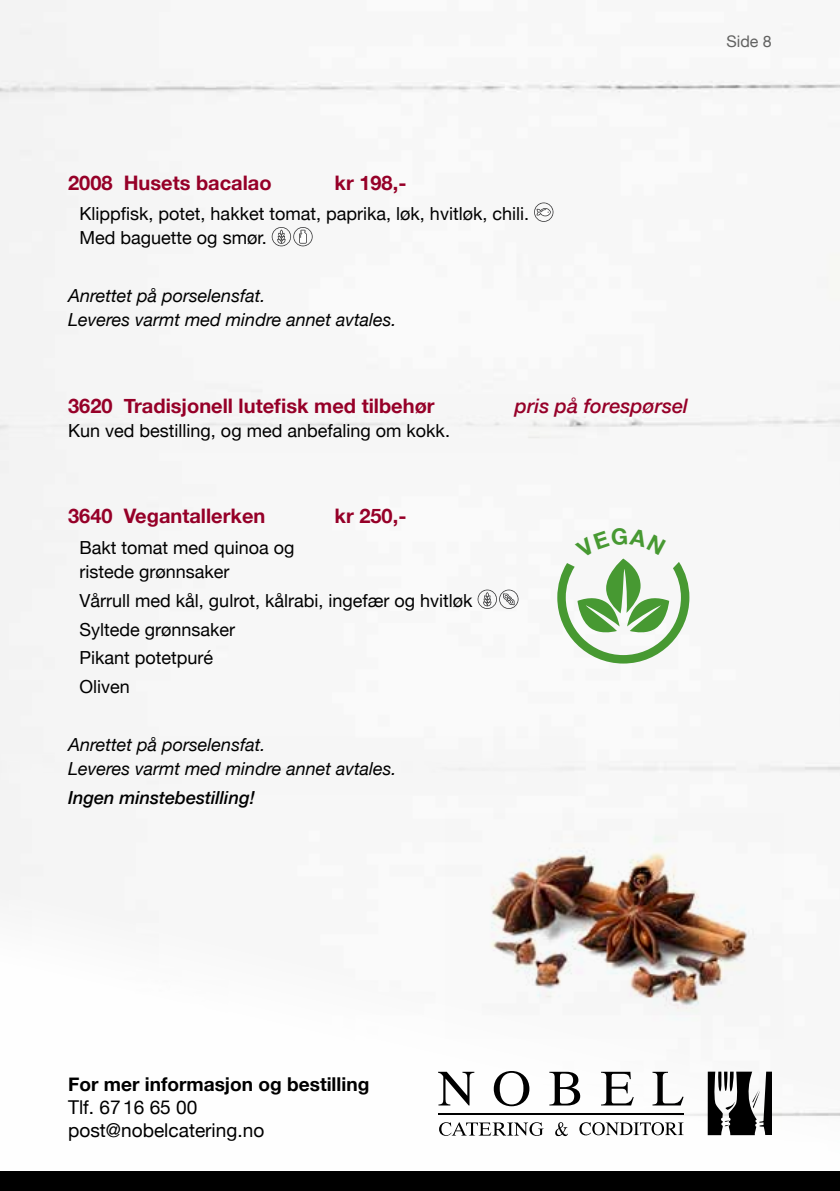
<style>
.page{position:relative;width:840px;height:1191px;background:#fff}
.page>*{position:absolute;margin:0;border:0;box-sizing:border-box;transform-origin:0 0}
.t1{font:700 20px "Helvetica Neue";color:#960028}
.t2{font:italic 500 20px "Helvetica Neue";color:#960028}
.t3{font:19px/22.8px "Helvetica Neue";color:#000}
.t4{font:700 19px "Helvetica Neue";color:#000}
.t5{font:18px/28.8px "Helvetica Neue";color:#000}
.t6{font:italic 18px/24.4px "Helvetica Neue";color:#000}
.t7{font:italic 500 18px "Helvetica Neue";color:#000}
.t8{font:16px "Helvetica Neue";color:#626261}
</style>
<div class="page">
<img style="left:0;top:0;width:839px;height:1137px">
<svg style="left:438px;top:1071px;width:36px;height:34px"></svg>
<svg style="left:493px;top:1071px;width:36px;height:35px"></svg>
<svg style="left:549px;top:1071px;width:31px;height:34px"></svg>
<svg style="left:600px;top:1071px;width:33px;height:34px"></svg>
<svg style="left:652px;top:1071px;width:31px;height:34px"></svg>
<svg style="left:707px;top:1071px;width:64px;height:64px"></svg>
<svg style="left:555px;top:1122px;width:12px;height:14px"></svg>
<svg style="left:439px;top:1122px;width:104px;height:13px"></svg>
<svg style="left:579px;top:1122px;width:104px;height:13px"></svg>
<hr style="left:438px;top:1113px;width:245px;height:1px;background:#000">
<div style="left:0;top:1171px;width:839px;height:20px;background:#000"></div>
<div style="left:0;top:393px;width:578px;height:63px;background:#f6f6f6"></div>
<div style="left:0;top:735px;width:578px;height:63px;background:#f6f6f6"></div>
<svg style="left:534px;top:202px;width:19px;height:20px"></svg>
<svg style="left:271px;top:227px;width:41px;height:19px"></svg>
<svg style="left:477px;top:589px;width:41px;height:20px"></svg>
<img style="left:445px;top:813px;width:337px;height:225px">
<svg style="left:557px;top:527px;width:132px;height:136px"></svg>
<p class="t8" style="left:726px;top:30px;width:47px">Side 8</p>
<p class="t1" style="left:68px;top:167px;width:205px">2008 Husets bacalao</p>
<p class="t1" style="left:334px;top:167px;width:73px">kr 198,-</p>
<p class="t5" style="left:79px;top:202px;width:451px;line-height:24.4px">Klippfisk, potet, hakket tomat, paprika, løk, hvitløk, chili.<br>Med baguette og smør.</p>
<p class="t6" style="left:68px;top:284px;width:330px">Anrettet på porselensfat.<br>Leveres varmt med mindre annet avtales.</p>
<p class="t1" style="left:68px;top:390px;width:368px">3620 Tradisjonell lutefisk med tilbehør</p>
<p class="t2" style="left:514px;top:388px;width:174px">pris på forespørsel</p>
<p class="t5" style="left:68px;top:417px;width:383px">Kun ved bestilling, og med anbefaling om kokk.</p>
<p class="t1" style="left:68px;top:500px;width:199px">3640 Vegantallerken</p>
<p class="t1" style="left:334px;top:500px;width:73px">kr 250,-</p>
<p class="t5" style="left:79px;top:536px;width:216px;line-height:24.4px">Bakt tomat med quinoa og ristede grønnsaker</p>
<p class="t5" style="left:79px;top:587px;width:394px">Vårrull med kål, gulrot, kålrabi, ingefær og hvitløk<br>Syltede grønnsaker<br>Pikant potetpuré<br>Oliven</p>
<p class="t6" style="left:68px;top:733px;width:330px">Anrettet på porselensfat.<br>Leveres varmt med mindre annet avtales.</p>
<p class="t7" style="left:68px;top:782px;width:188px">Ingen minstebestilling!</p>
<p class="t4" style="left:68px;top:1069px;width:302px">For mer informasjon og bestilling</p>
<p class="t3" style="left:68px;top:1096px;width:198px">Tlf. 6716 65 00 post@nobelcatering.no</p>
</div>
